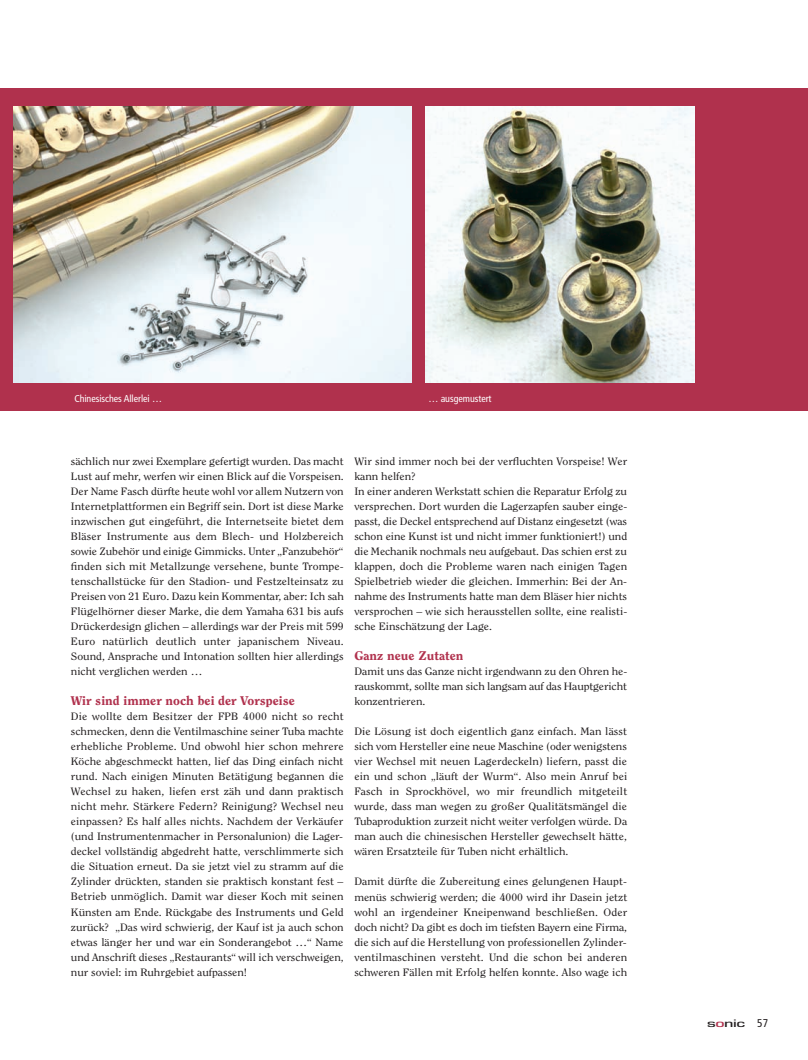
<style>
.page{position:relative;width:808px;height:1060px;background:#fff}
.page>*{position:absolute;margin:0;border:0;box-sizing:border-box;transform-origin:0 0}
.t1{font:800 12.5px "Clearface Std";color:#b0314d;scale:1.1 1}
.t2{font:500 11.25px "Eurostile T";letter-spacing:-.02em;color:#231f20;scale:1.6 1}
.t3{font:10.62px/15px "Clearface Std";color:#231f20;text-align:justify;scale:1.1 1}
.t4{font:condensed 10px "Frutiger LT Std";letter-spacing:-.005em;color:#fff}
.s1{color:#b0314d}
.s2{font-family:"Frutiger LT Std";font-weight:400;font-stretch:condensed}
</style>
<div class="page">
<div style="left:0;top:89px;width:808px;height:322px;background:#b0314d"></div>
<img style="left:14px;top:107px;width:398px;height:276px">
<img style="left:426px;top:106px;width:268px;height:277px">
<p class="t4" style="left:74px;top:394px;width:89px">Chinesisches Allerlei …</p>
<p class="t4" style="left:428px;top:394px;width:65px">… ausgemustert</p>
<p class="t3" style="left:71px;top:454px;width:250px">sächlich nur zwei Exemplare gefertigt wurden. Das macht Lust auf mehr, werfen wir einen Blick auf die Vorspeisen.<br>Der Name Fasch dürfte heute wohl vor allem Nutzern von Internetplattformen ein Begriff sein. Dort ist diese Marke inzwischen gut eingeführt, die Internetseite bietet dem Bläser Instrumente aus dem Blech- und Holzbereich sowie Zubehör und einige Gimmicks. Unter „Fanzubehör“ finden sich mit Metallzunge versehene, bunte Trompe&shy;tenschallstücke für den Stadion- und Festzelteinsatz zu Preisen von 21 Euro. Dazu kein Kommentar, aber: Ich sah Flügelhörner dieser Marke, die dem Yamaha 631 bis aufs Drückerdesign glichen – allerdings war der Preis mit 599<br>Euro natürlich deutlich unter japanischem Niveau.<br>Sound, Ansprache und Intonation sollten hier allerdings nicht verglichen werden …</p>
<p class="t1" style="left:71px;top:695px;width:205px">Wir sind immer noch bei der Vorspeise</p>
<p class="t3" style="left:71px;top:709px;width:250px">Die wollte dem Besitzer der FPB 4000 nicht so recht schmecken, denn die Ventilmaschine seiner Tuba machte erhebliche Probleme. Und obwohl hier schon mehrere Köche abgeschmeckt hatten, lief das Ding einfach nicht rund. Nach einigen Minuten Betätigung begannen die Wechsel zu haken, liefen erst zäh und dann praktisch nicht mehr. Stärkere Federn? Reinigung? Wechsel neu einpassen? Es half alles nichts. Nachdem der Verkäufer (und Instrumentenmacher in Personalunion) die Lager&shy;deckel vollständig abgedreht hatte, verschlimmerte sich die Situation erneut. Da sie jetzt viel zu stramm auf die Zylinder drückten, standen sie praktisch konstant fest – Betrieb unmöglich. Damit war dieser Koch mit seinen Künsten am Ende. Rückgabe des Instruments und Geld zurück? „Das wird schwierig, der Kauf ist ja auch schon etwas länger her und war ein Sonderangebot …“ Name und Anschrift dieses „Restaurants“ will ich verschweigen, nur soviel: im Ruhrgebiet aufpassen!</p>
<p class="t3" style="left:354px;top:454px;width:250px;text-align:left">Wir sind immer noch bei der verfluchten Vorspeise! Wer kann helfen?<br>In einer anderen Werkstatt schien die Reparatur Erfolg zu versprechen. Dort wurden die Lagerzapfen sauber einge&shy;passt, die Deckel entsprechend auf Distanz eingesetzt (was schon eine Kunst ist und nicht immer funktioniert!) und die Mechanik nochmals neu aufgebaut. Das schien erst zu klappen, doch die Probleme waren nach einigen Tagen Spielbetrieb wieder die gleichen. Immerhin: Bei der An&shy;nahme des Instruments hatte man dem Bläser hier nichts versprochen – wie sich herausstellen sollte, eine realisti&shy;sche Einschätzung der Lage.</p>
<p class="t1" style="left:354px;top:650px;width:101px">Ganz neue Zutaten</p>
<p class="t3" style="left:354px;top:664px;width:250px">Damit uns das Ganze nicht irgendwann zu den Ohren he&shy;rauskommt, sollte man sich langsam auf das Hauptgericht konzentrieren.</p>
<p class="t3" style="left:354px;top:724px;width:250px">Die Lösung ist doch eigentlich ganz einfach. Man lässt sich vom Hersteller eine neue Maschine (oder wenigstens vier Wechsel mit neuen Lagerdeckeln) liefern, passt die ein und schon „läuft der Wurm“. Also mein Anruf bei Fasch in Sprockhövel, wo mir freundlich mitgeteilt wurde, dass man wegen zu großer Qualitätsmängel die Tubaproduktion zurzeit nicht weiter verfolgen würde. Da man auch die chinesischen Hersteller gewechselt hätte, wären Ersatzteile für Tuben nicht erhältlich.</p>
<p class="t3" style="left:354px;top:874px;width:250px">Damit dürfte die Zubereitung eines gelungenen Haupt&shy;menüs schwierig werden; die 4000 wird ihr Dasein jetzt wohl an irgendeiner Kneipenwand beschließen. Oder doch nicht? Da gibt es doch im tiefsten Bayern eine Firma, die sich auf die Herstellung von professionellen Zylinder&shy;ventilmaschinen versteht. Und die schon bei anderen schweren Fällen mit Erfolg helfen konnte. Also wage ich</p>
<p class="t2" style="left:707px;top:1016px;width:40px">s<span class="s1">o</span>nic <span class="s2">57</span></p>
</div>
